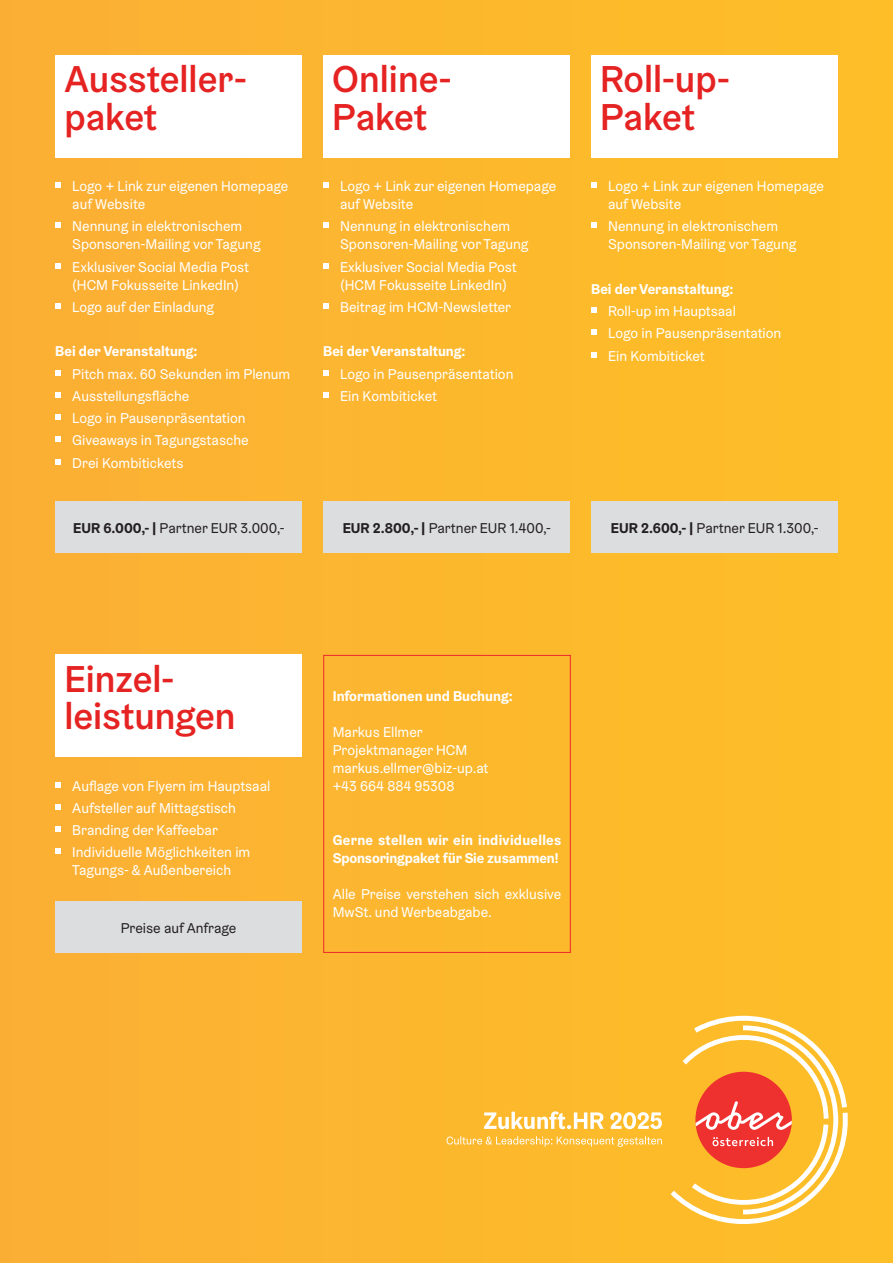
<style>
.page{position:relative;width:893px;height:1263px;background:#fcb72d}
.page>*{position:absolute;margin:0;border:0;box-sizing:border-box;transform-origin:0 0}
.t1{font:500 37.5px/37.5px "Graebenbach OE";color:#e52322}
.t2{font:14.25px/18px "Graebenbach OE";color:#fff}
.t3{font:14.25px "Graebenbach OE";color:#231f20}
.t4{font:700 14.25px "Graebenbach OE";color:#fff}
.t5{font:700 14.25px/18px "Graebenbach OE";letter-spacing:.02em;color:#fff}
.s1{font-weight:700}
</style>
<div class="page">
<svg style="left:55px;top:182px;width:6px;height:6px"></svg>
<svg style="left:55px;top:222px;width:6px;height:6px"></svg>
<svg style="left:55px;top:263px;width:6px;height:5px"></svg>
<svg style="left:55px;top:303px;width:6px;height:6px"></svg>
<svg style="left:55px;top:370px;width:6px;height:5px"></svg>
<svg style="left:55px;top:392px;width:6px;height:6px"></svg>
<svg style="left:55px;top:414px;width:6px;height:6px"></svg>
<svg style="left:55px;top:436px;width:6px;height:6px"></svg>
<svg style="left:55px;top:459px;width:6px;height:6px"></svg>
<svg style="left:591px;top:182px;width:6px;height:6px"></svg>
<svg style="left:591px;top:222px;width:6px;height:6px"></svg>
<svg style="left:591px;top:307px;width:6px;height:6px"></svg>
<svg style="left:591px;top:329px;width:6px;height:6px"></svg>
<svg style="left:591px;top:352px;width:6px;height:5px"></svg>
<div style="left:55px;top:502px;width:247px;height:51px;background:#dcdddf"></div>
<div style="left:55px;top:55px;width:247px;height:102px;background:#fff"></div>
<div style="left:591px;top:55px;width:247px;height:102px;background:#fff"></div>
<div style="left:591px;top:502px;width:247px;height:51px;background:#dcdddf"></div>
<svg style="left:55px;top:782px;width:6px;height:6px"></svg>
<svg style="left:55px;top:804px;width:6px;height:6px"></svg>
<svg style="left:55px;top:826px;width:6px;height:6px"></svg>
<svg style="left:55px;top:848px;width:6px;height:6px"></svg>
<div style="left:55px;top:902px;width:247px;height:51px;background:#dcdddf"></div>
<div style="left:55px;top:655px;width:247px;height:102px;background:#fff"></div>
<div style="left:323px;top:655px;width:248px;height:298px;border:1px solid #ee302f"></div>
<svg style="left:446px;top:1015px;width:402px;height:209px"></svg>
<div style="left:323px;top:55px;width:247px;height:102px;background:#fff"></div>
<div style="left:323px;top:502px;width:247px;height:51px;background:#dcdddf"></div>
<svg style="left:323px;top:182px;width:6px;height:6px"></svg>
<svg style="left:323px;top:222px;width:6px;height:6px"></svg>
<svg style="left:323px;top:263px;width:6px;height:5px"></svg>
<svg style="left:323px;top:303px;width:6px;height:6px"></svg>
<svg style="left:323px;top:370px;width:6px;height:5px"></svg>
<svg style="left:323px;top:392px;width:6px;height:6px"></svg>
<p class="t1" style="left:64px;top:60px;width:184px">Aussteller-</p>
<p class="t1" style="left:64px;top:97px;width:94px">paket</p>
<p class="t2" style="left:72px;top:177px;width:218px">Logo + Link zur eigenen Homepage auf Website</p>
<p class="t2" style="left:72px;top:217px;width:190px">Nennung in elektronischem<br>Sponsoren-Mailing vor Tagung</p>
<p class="t2" style="left:72px;top:257px;width:178px">Exklusiver Social Media Post (HCM Fokusseite LinkedIn)</p>
<p class="t2" style="left:72px;top:298px;width:143px">Logo auf der Einladung</p>
<p class="t4" style="left:55px;top:342px;width:144px">Bei der Veranstaltung:</p>
<p class="t2" style="left:72px;top:364px;width:220px">Pitch max. 60 Sekunden im Plenum</p>
<p class="t2" style="left:72px;top:387px;width:119px">Ausstellungsfläche</p>
<p class="t2" style="left:72px;top:409px;width:175px">Logo in Pausenpräsentation</p>
<p class="t2" style="left:72px;top:431px;width:178px">Giveaways in Tagungstasche</p>
<p class="t2" style="left:72px;top:453px;width:113px">Drei Kombitickets</p>
<p class="t1" style="left:332px;top:60px;width:121px">Online-<br>Paket</p>
<p class="t2" style="left:340px;top:177px;width:218px">Logo + Link zur eigenen Homepage auf Website</p>
<p class="t2" style="left:340px;top:217px;width:190px">Nennung in elektronischem<br>Sponsoren-Mailing vor Tagung</p>
<p class="t2" style="left:340px;top:257px;width:178px">Exklusiver Social Media Post (HCM Fokusseite LinkedIn)</p>
<p class="t2" style="left:340px;top:298px;width:172px">Beitrag im HCM-Newsletter</p>
<p class="t4" style="left:323px;top:342px;width:144px">Bei der Veranstaltung:</p>
<p class="t2" style="left:340px;top:364px;width:175px">Logo in Pausenpräsentation</p>
<p class="t2" style="left:340px;top:387px;width:98px">Ein Kombiticket</p>
<p class="t1" style="left:600px;top:60px;width:131px">Roll-up-<br>Paket</p>
<p class="t2" style="left:608px;top:177px;width:218px">Logo + Link zur eigenen Homepage auf Website</p>
<p class="t2" style="left:608px;top:217px;width:190px">Nennung in elektronischem<br>Sponsoren-Mailing vor Tagung</p>
<p class="t4" style="left:591px;top:280px;width:144px">Bei der Veranstaltung:</p>
<p class="t2" style="left:608px;top:302px;width:129px">Roll-up im Hauptsaal</p>
<p class="t2" style="left:608px;top:324px;width:175px">Logo in Pausenpräsentation</p>
<p class="t2" style="left:608px;top:346px;width:98px">Ein Kombiticket</p>
<p class="t3" style="left:73px;top:519px;width:213px"><span class="s1">EUR 6.000,- |</span> Partner EUR 3.000,-</p>
<p class="t3" style="left:611px;top:519px;width:209px"><span class="s1">EUR 2.600,- |</span> Partner EUR 1.300,-</p>
<p class="t3" style="left:343px;top:519px;width:210px"><span class="s1">EUR 2.800,- |</span> Partner EUR 1.400,-</p>
<p class="t1" style="left:64px;top:659px;width:173px">Einzel&shy;leistungen</p>
<p class="t2" style="left:72px;top:776px;width:200px">Auflage von Flyern im Hauptsaal</p>
<p class="t2" style="left:72px;top:799px;width:165px">Aufsteller auf Mittagstisch</p>
<p class="t2" style="left:72px;top:821px;width:147px">Branding der Kaffeebar</p>
<p class="t2" style="left:72px;top:843px;width:180px">Individuelle Möglichkeiten im<br>Tagungs- &amp; Außenbereich</p>
<p class="t3" style="left:121px;top:919px;width:117px">Preise auf Anfrage</p>
<p class="t4" style="left:333px;top:687px;width:182px">Informationen und Buchung:</p>
<p class="t2" style="left:333px;top:723px;width:91px">Markus Ellmer</p>
<p class="t2" style="left:333px;top:741px;width:136px">Projektmanager HCM</p>
<p class="t2" style="left:333px;top:759px;width:157px">markus.ellmer@biz-up.at</p>
<p class="t2" style="left:333px;top:777px;width:123px">+43 664 884 95308</p>
<p class="t5" style="left:333px;top:831px;width:230px">Gerne stellen wir ein individuelles<br>Sponsoringpaket für Sie zusammen!</p>
<p class="t2" style="left:333px;top:885px;width:230px">Alle Preise verstehen sich exklusive<br>MwSt. und Werbeabgabe.</p>
</div>
